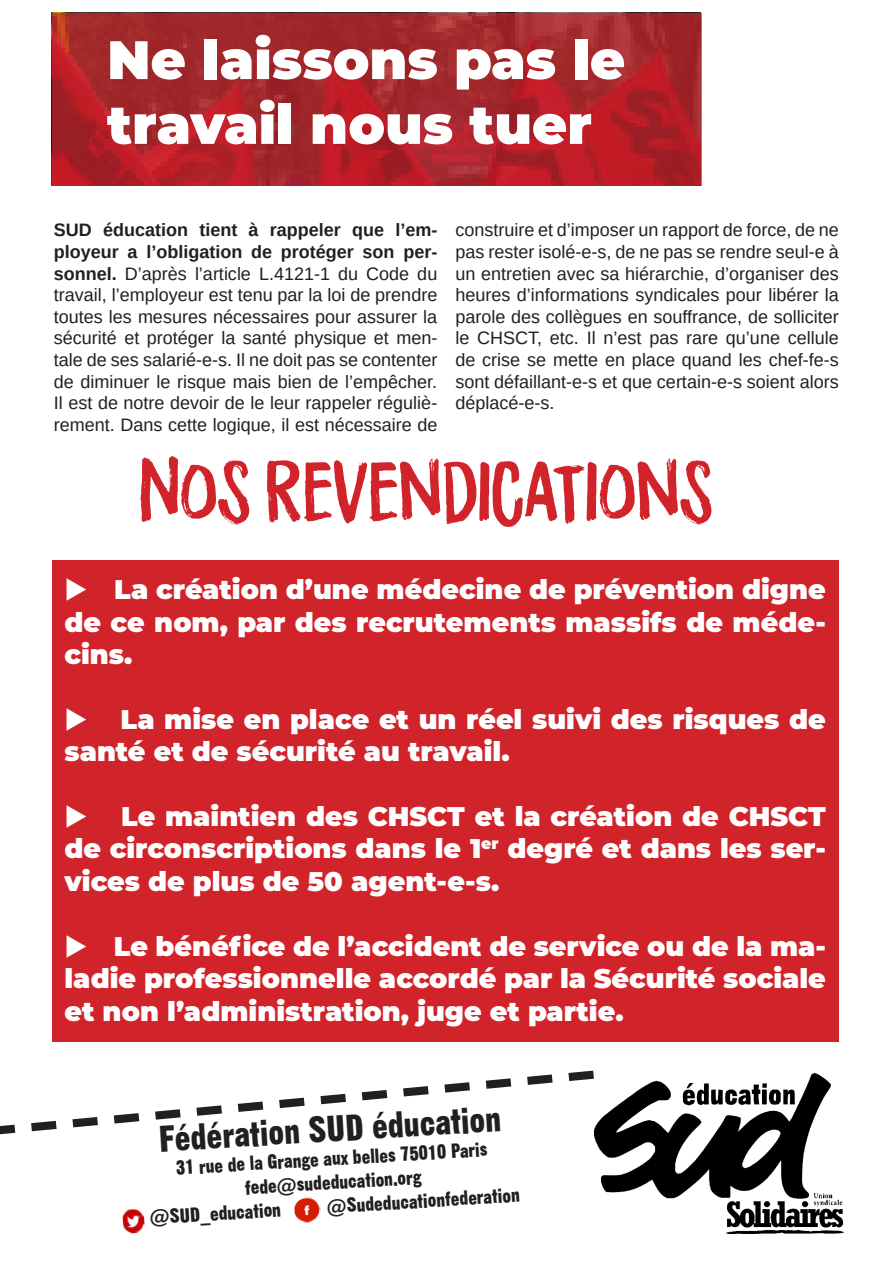
<style>
.page{position:relative;width:893px;height:1263px;background:#fff}
.page>*{position:absolute;margin:0;border:0;box-sizing:border-box;transform-origin:0 0}
.t1{font:71.1px "Flicker DEMO";letter-spacing:-.01em;color:#d1232a}
.t2{font:900 54px/64.8px "Montserrat";color:#fff}
.t3{font:36.15px "Gothic No 13 BT";color:#231f20}
.t4{font:900 28.8px/34.5px "Montserrat";color:#fff}
.t5{font:900 27px/32.4px "Montserrat";color:#fff;text-align:justify}
.t6{font:19.95px "Gothic No 13 BT";color:#231f20}
.t7{font:18px/21.6px "Liberation Sans";color:#231f20;text-align:justify}
.s1{font-weight:700}
</style>
<div class="page">
<div style="left:52px;top:560px;width:787px;height:482px;background:#d1232a"></div>
<div style="left:123px;top:656px;width:10px;height:10px;border:3px solid #d1232a;border-radius:50%"></div>
<div style="left:501px;top:753px;width:9px;height:10px;border:3px solid #d1232a;border-radius:50%"></div>
<div style="left:490px;top:883px;width:10px;height:9px;border:3px solid #d1232a;border-radius:50%"></div>
<div style="left:615px;top:1012px;width:9px;height:10px;border:3px solid #d1232a;border-radius:50%"></div>
<img style="left:122px;top:1209px;width:23px;height:25px">
<img style="left:294px;top:1197px;width:27px;height:26px">
<svg style="left:0;top:1070px;width:595px;height:69px"></svg>
<img style="left:595px;top:1073px;width:248px;height:160px">
<svg style="left:53px;top:13px;width:649px;height:173px;background:#aa242a"></svg>
<p class="t4" style="left:87px;top:25px;width:601px">l’outil syndical au service des luttes et des personnels</p>
<p class="t2" style="left:107px;top:24px;width:519px">Ne laissons pas le travail nous tuer</p>
<p class="t7" style="left:54px;top:219px;width:385px"><span class="s1">SUD éducation tient à rappeler que l’em&shy;ployeur a l’obligation de protéger son per&shy;sonnel.</span> D’après l’article L.4121-1 du Code du travail, l’employeur est tenu par la loi de prendre toutes les mesures nécessaires pour assurer la sécurité et protéger la santé physique et men&shy;tale de ses salarié-e-s. Il ne doit pas se contenter de diminuer le risque mais bien de l’empêcher.<br>Il est de notre devoir de le leur rappeler réguliè&shy;rement. Dans cette logique, il est nécessaire de</p>
<p class="t7" style="left:455px;top:219px;width:385px">construire et d’imposer un rapport de force, de ne pas rester isolé-e-s, de ne pas se rendre seul-e à un entretien avec sa hiérarchie, d’organiser des heures d’informations syndicales pour libérer la parole des collègues en souffrance, de solliciter le CHSCT, etc. Il n’est pas rare qu’une cellule de crise se mette en place quand les chef-fe-s sont défaillant-e-s et que certain-e-s soient alors déplacé-e-s.</p>
<p class="t1" style="left:138px;top:438px;width:576px">NOS REVENDICATIONS</p>
<p class="t5" style="left:64px;top:572px;width:763px">◆ La création d’une médecine de prévention digne de ce nom, par des recrutements massifs de méde&shy;cins.</p>
<p class="t5" style="left:64px;top:701px;width:763px">◆ La mise en place et un réel suivi des risques de santé et de sécurité au travail.</p>
<p class="t5" style="left:64px;top:798px;width:763px">◆ Le maintien des CHSCT et la création de CHSCT de circonscriptions dans le 1<sup>er</sup> degré et dans les ser&shy;vices de plus de 50 agent-e-s.</p>
<p class="t5" style="left:64px;top:928px;width:763px">◆ Le bénéfice de l’accident de service ou de la ma&shy;ladie professionnelle accordé par la Sécurité sociale et non l’administration, juge et partie.</p>
<p class="t3" style="left:158px;top:1116px;width:344px;rotate:-3deg">Fédération SUD éducation</p>
<p class="t6" style="left:175px;top:1157px;width:313px;rotate:-4deg">31 rue de la Grange aux belles 75010 Paris</p>
<p class="t6" style="left:244px;top:1176px;width:178px;rotate:-4deg">fede@sudeducation.org</p>
<p class="t6" style="left:149px;top:1206px;width:133px;rotate:-4deg">@SUD_education</p>
<p class="t6" style="left:326px;top:1195px;width:195px;rotate:-4deg">@Sudeducationfederation</p>
</div>
